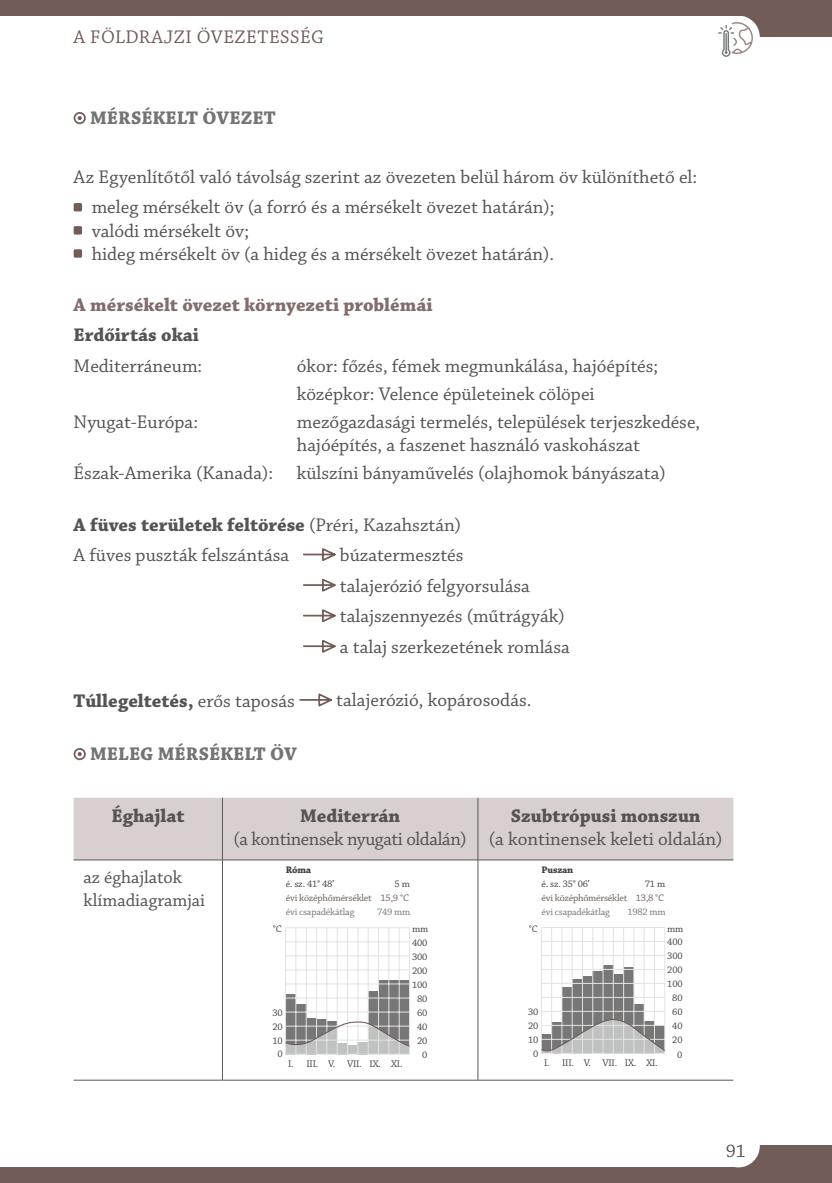
<style>
.page{position:relative;width:832px;height:1183px;background:#fff}
.page>*{position:absolute;margin:0;border:0;box-sizing:border-box;transform-origin:0 0}
.t1{font:19.25px/30.6px "Chaparral Pro";color:#555452}
.t2{font:700 19.25px "Chaparral Pro";color:#555452}
.t3{font:700 19.25px "Chaparral Pro";color:#816d69}
.t4{font:700 19.25px "Chaparral Pro";color:#737474}
.t5{font:19.25px "Chaparral Pro";letter-spacing:-.02em;color:#555452}
.t6{font:19.25px "Chaparral Pro";letter-spacing:.025em;color:#715c58}
.t7{font:18.38px/22.1px "Chaparral Pro";color:#555452}
.t8{font:10.15px/14.2px "Chaparral Pro";letter-spacing:-.02em;color:#404140;text-align:center}
.t9{font:10.15px "Chaparral Pro";letter-spacing:-.02em;color:#715c58}
.t10{font:10.15px "Chaparral Pro";letter-spacing:-.02em;color:#767776}
.t11{font:700 10.15px "Chaparral Pro";color:#404140}
.t12{font:9.97px/14px "Chaparral Pro";letter-spacing:-.02em;color:#404140;text-align:center}
.t13{font:9.97px "Chaparral Pro";letter-spacing:-.02em;color:#715c58}
.t14{font:9.97px "Chaparral Pro";letter-spacing:-.02em;color:#767776}
.t15{font:700 9.97px "Chaparral Pro";letter-spacing:-.02em;color:#404140}
.s1{font-weight:700}
.s2{font-weight:400}
</style>
<div class="page">
<div style="left:0;top:0;width:832px;height:16px;background:#715c58"></div>
<div style="left:0;top:1166px;width:832px;height:16px;background:#715c58"></div>
<div style="left:738px;top:1145px;width:94px;height:37px;background:#715c58"></div>
<div style="left:717px;top:1124px;width:43px;height:42px;background:#fff;border-radius:50%"></div>
<svg style="left:718px;top:16px;width:114px;height:41px"></svg>
<svg style="left:74px;top:112px;width:12px;height:12px"></svg>
<div style="left:74px;top:203px;width:8px;height:8px;background:#715c58;border-radius:2px"></div>
<div style="left:74px;top:226px;width:8px;height:8px;background:#715c58;border-radius:2px"></div>
<div style="left:74px;top:249px;width:8px;height:8px;background:#715c58;border-radius:2px"></div>
<svg style="left:303px;top:548px;width:33px;height:13px"></svg>
<svg style="left:303px;top:578px;width:33px;height:14px"></svg>
<svg style="left:303px;top:609px;width:33px;height:14px"></svg>
<svg style="left:303px;top:640px;width:33px;height:13px"></svg>
<svg style="left:299px;top:693px;width:33px;height:14px"></svg>
<svg style="left:74px;top:748px;width:12px;height:12px"></svg>
<div style="left:74px;top:797px;width:659px;height:62px;background:#d7d0ce"></div>
<hr style="left:222px;top:797px;width:1px;height:62px;background:#575755">
<hr style="left:478px;top:797px;width:1px;height:62px;background:#575755">
<hr style="left:74px;top:859px;width:148px;height:1px;background:#575755">
<hr style="left:222px;top:859px;width:256px;height:1px;background:#575755">
<hr style="left:222px;top:859px;width:1px;height:220px;background:#575755">
<hr style="left:478px;top:859px;width:255px;height:1px;background:#575755">
<hr style="left:478px;top:859px;width:1px;height:220px;background:#575755">
<hr style="left:74px;top:1079px;width:148px;height:1px;background:#575755">
<hr style="left:222px;top:1079px;width:511px;height:1px;background:#575755">
<svg style="left:285px;top:927px;width:125px;height:127px"></svg>
<svg style="left:541px;top:927px;width:124px;height:126px"></svg>
<p class="t6" style="left:74px;top:30px;width:252px">A FÖLDRAJZI ÖVEZETESSÉG</p>
<p class="t4" style="left:90px;top:110px;width:187px">MÉRSÉKELT ÖVEZET</p>
<p class="t1" style="left:92px;top:163px;width:607px;text-indent:-18px">Az Egyenlítőtől való távolság szerint az övezeten belül három öv különíthető el: meleg mérsékelt öv (a forró és a mérsékelt övezet határán);</p>
<p class="t1" style="left:92px;top:220px;width:464px;line-height:23.1px">valódi mérsékelt öv;<br>hideg mérsékelt öv (a hideg és a mérsékelt övezet határán).</p>
<p class="t3" style="left:74px;top:297px;width:360px">A mérsékelt övezet környezeti problémái</p>
<p class="t2" style="left:74px;top:327px;width:127px">Erdőirtás okai</p>
<p class="t1" style="left:74px;top:352px;width:130px">Mediterráneum:</p>
<p class="t1" style="left:297px;top:353px;width:363px;line-height:28px">ókor: főzés, fémek megmunkálása, hajóépítés; középkor: Velence épületeinek cölöpei</p>
<p class="t1" style="left:74px;top:408px;width:126px">Nyugat-Európa:</p>
<p class="t1" style="left:297px;top:412px;width:405px;line-height:23.1px">mezőgazdasági termelés, települések terjeszkedése, hajóépítés, a faszenet használó vaskohászat</p>
<p class="t1" style="left:74px;top:459px;width:594px">Észak-Amerika (Kanada): külszíni bányaművelés (olajhomok bányászata)</p>
<p class="t1" style="left:74px;top:510px;width:389px"><span class="s1">A füves területek feltörése</span> (Préri, Kazahsztán)<br>A füves puszták felszántása</p>
<p class="t1" style="left:340px;top:541px;width:231px">búzatermesztés<br>talajerózió felgyorsulása talajszennyezés (műtrágyák) a talaj szerkezetének romlása</p>
<p class="t2" style="left:74px;top:692px;width:223px">Túllegeltetés, <span class="s2">erős taposás</span></p>
<p class="t1" style="left:336px;top:686px;width:197px">talajerózió, kopárosodás.</p>
<p class="t4" style="left:90px;top:746px;width:208px">MELEG MÉRSÉKELT ÖV</p>
<p class="t2" style="left:111px;top:807px;width:75px">Éghajlat</p>
<p class="t2" style="left:300px;top:807px;width:102px">Mediterrán</p>
<p class="t5" style="left:234px;top:831px;width:235px">(a kontinensek nyugati oldalán)</p>
<p class="t2" style="left:511px;top:807px;width:192px">Szubtrópusi monszun</p>
<p class="t1" style="left:489px;top:824px;width:235px">(a kontinensek keleti oldalán)</p>
<p class="t7" style="left:84px;top:867px;width:123px">az éghajlatok klímadiagramjai</p>
<p class="t11" style="left:286px;top:865px;width:27px">Róma</p>
<p class="t8" style="left:286px;top:877px;width:50px">é. sz. 41° 48’</p>
<p class="t8" style="left:395px;top:877px;width:17px">5 m</p>
<p class="t9" style="left:286px;top:893px;width:125px">évi középhőmérséklet 15,9 °C</p>
<p class="t10" style="left:286px;top:907px;width:70px">évi csapadékátlag</p>
<p class="t10" style="left:377px;top:907px;width:35px">749 mm</p>
<p class="t15" style="left:542px;top:865px;width:33px">Puszan</p>
<p class="t12" style="left:542px;top:877px;width:50px">é. sz. 35° 06’</p>
<p class="t12" style="left:645px;top:877px;width:22px">71 m</p>
<p class="t13" style="left:542px;top:893px;width:124px">évi középhőmérséklet 13,8 °C</p>
<p class="t14" style="left:542px;top:907px;width:70px">évi csapadékátlag</p>
<p class="t14" style="left:627px;top:907px;width:40px">1982 mm</p>
<p class="t8" style="left:273px;top:922px;width:10px">°C</p>
<p class="t8" style="left:412px;top:922px;width:18px">mm</p>
<p class="t12" style="left:529px;top:921px;width:10px">°C</p>
<p class="t12" style="left:667px;top:921px;width:18px">mm</p>
<p class="t8" style="left:412px;top:935px;width:17px">400</p>
<p class="t12" style="left:667px;top:935px;width:17px">400</p>
<p class="t8" style="left:412px;top:949px;width:17px">300</p>
<p class="t12" style="left:667px;top:949px;width:17px">300</p>
<p class="t8" style="left:412px;top:963px;width:17px">200</p>
<p class="t12" style="left:667px;top:963px;width:17px">200</p>
<p class="t8" style="left:412px;top:977px;width:17px">100</p>
<p class="t12" style="left:667px;top:977px;width:17px">100</p>
<p class="t8" style="left:417px;top:992px;width:12px">80</p>
<p class="t12" style="left:672px;top:991px;width:12px">80</p>
<p class="t8" style="left:272px;top:1006px;width:12px">30</p>
<p class="t8" style="left:272px;top:1033px;width:12px">10<br>0</p>
<p class="t8" style="left:272px;top:1019px;width:12px">20</p>
<p class="t8" style="left:288px;top:1057px;width:116px">I. III. V. VII. IX. XI.</p>
<p class="t8" style="left:417px;top:1006px;width:12px">60</p>
<p class="t8" style="left:417px;top:1020px;width:12px">40<br>20<br>0</p>
<p class="t12" style="left:528px;top:1005px;width:12px">30</p>
<p class="t12" style="left:528px;top:1033px;width:12px">10<br>0</p>
<p class="t12" style="left:528px;top:1019px;width:12px">20</p>
<p class="t12" style="left:544px;top:1056px;width:115px">I. III. V. VII. IX. XI.</p>
<p class="t12" style="left:672px;top:1005px;width:12px">60</p>
<p class="t12" style="left:672px;top:1019px;width:12px">40<br>20<br>0</p>
<p class="t1" style="left:726px;top:1136px;width:22px">91</p>
</div>
